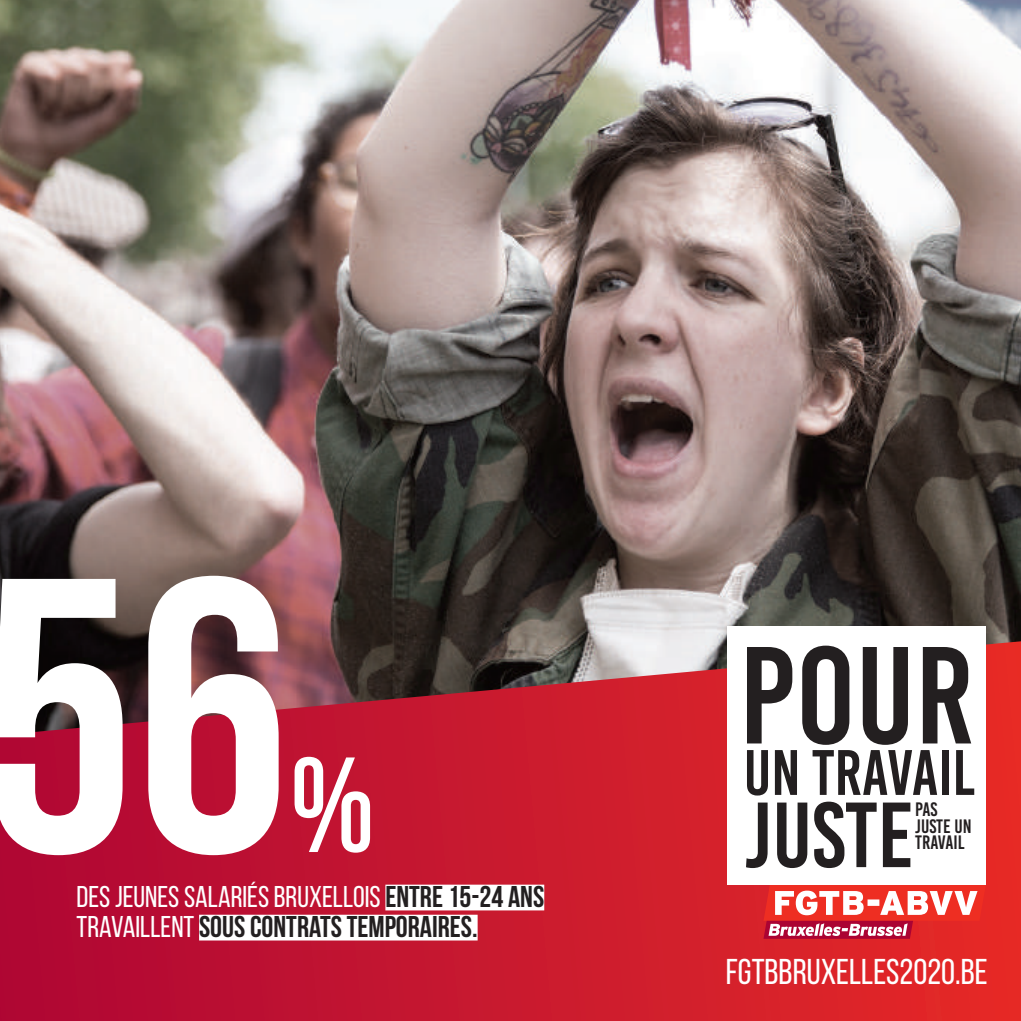
<style>
.page{position:relative;width:1021px;height:1021px;background:#fff}
.page>*{position:absolute;margin:0;border:0;box-sizing:border-box;transform-origin:0 0}
.t1{font:700 390px "Bebas Neue";color:#fff}
.t2{font:137.7px "Bebas Kai";color:#231f20}
.t3{font:700 135px "Bebas Neue";color:#fff}
.t4{font:92.1px "Bebas Kai";color:#231f20}
.t5{font:63.9px "Bebas Kai";color:#231f20}
.t6{font:35.7px "Bebas Neue";color:#fff}
.t7{font:30px/30px "Bebas Neue";color:#fff}
.t8{font:19.5px/16.2px "Bebas Kai";color:#231f20}
.s1{font-weight:700;color:#231f20}
</style>
<div class="page">
<img style="left:0;top:0;width:1020px;height:641px">
<svg style="left:0;top:641px;width:1020px;height:379px;background:#b61d31"></svg>
<div style="left:385px;top:884px;width:159px;height:26px;background:#fff"></div>
<div style="left:199px;top:914px;width:278px;height:26px;background:#fff"></div>
<svg style="left:763px;top:885px;width:222px;height:53px"></svg>
<div style="left:727px;top:626px;width:258px;height:259px;background:#fff"></div>
<h1 class="t1" style="left:-19px;top:503px;width:310px">56</h1>
<h3 class="t3" style="left:290px;top:731px;width:86px">%</h3>
<p class="t7" style="left:77px;top:881px;width:469px">DES JEUNES SALARIÉS BRUXELLOIS <span class="s1">ENTRE 15-24 ANS<br></span>TRAVAILLENT <span class="s1">SOUS CONTRATS TEMPORAIRES.</span></p>
<h2 class="t2" style="left:739px;top:622px;width:236px">POUR</h2>
<h3 class="t5" style="left:743px;top:738px;width:233px">UN TRAVAIL</h3>
<p class="t8" style="left:915px;top:801px;width:58px">PAS<br>JUSTE UN<br>TRAVAIL</p>
<h3 class="t4" style="left:744px;top:785px;width:170px">JUSTE</h3>
<p class="t6" style="left:725px;top:952px;width:263px">FGTBBRUXELLES2020.BE</p>
</div>
